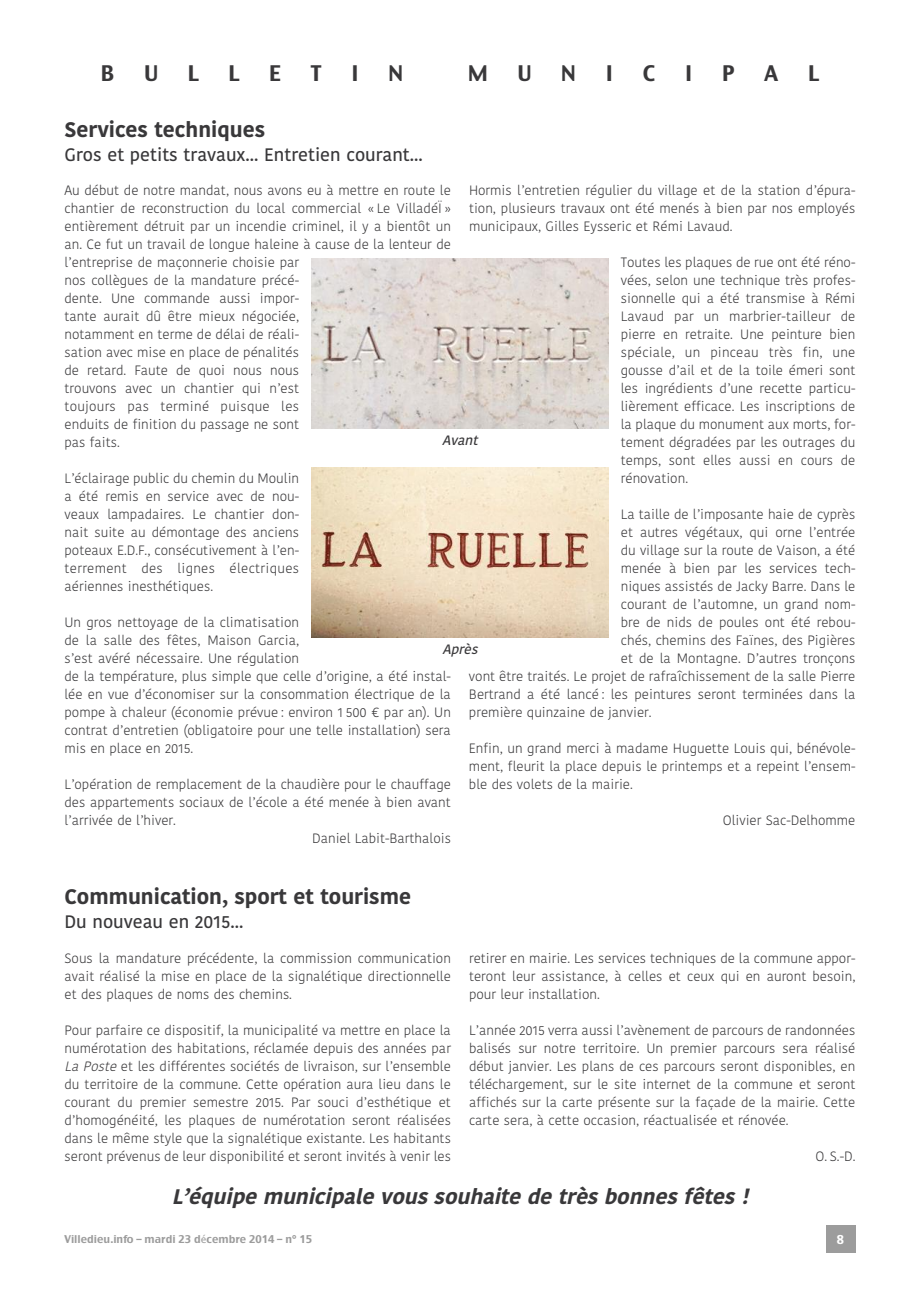
<style>
.page{position:relative;width:920px;height:1290px;background:#fff}
.page>*{position:absolute;margin:0;border:0;box-sizing:border-box;transform-origin:0 0}
.t1{font:italic 700 21px "Kohinoor Devanagari";color:#39383a}
.t2{font:700 21px "Kohinoor Devanagari";color:#39383a}
.t3{font:21px "Charcoal CY";color:#39383a}
.t4{font:600 18px "Kohinoor Devanagari";color:#39383a}
.t5{font:300 13.5px/18px "Kohinoor Devanagari";color:#39383a;text-align:justify}
.t6{font:italic 600 13.5px "Kohinoor Devanagari";color:#39383a}
.t7{font:12px "Charcoal CY";color:#fff}
.t8{font:10.5px "Charcoal CY";color:#9c9c9c}
.s1{font-style:italic}
.s2{font-family:"Lucida Grande"}
</style>
<div class="page">
<div style="left:826px;top:1225px;width:29px;height:28px;background:#9c9c9c"></div>
<img style="left:311px;top:259px;width:298px;height:170px">
<img style="left:311px;top:468px;width:298px;height:169px">
<h1 class="t3" style="left:101px;top:61px;width:15px">B</h1>
<h1 class="t3" style="left:144px;top:61px;width:16px">U</h1>
<h1 class="t3" style="left:188px;top:61px;width:13px">L</h1>
<h1 class="t3" style="left:228px;top:61px;width:13px">L</h1>
<h1 class="t3" style="left:269px;top:61px;width:14px">E</h1>
<h1 class="t3" style="left:311px;top:61px;width:12px">T</h1>
<h1 class="t3" style="left:351px;top:61px;width:9px">I</h1>
<h1 class="t3" style="left:389px;top:61px;width:16px">N</h1>
<h1 class="t3" style="left:468px;top:61px;width:21px">M</h1>
<h1 class="t3" style="left:517px;top:61px;width:16px">U</h1>
<h1 class="t3" style="left:561px;top:61px;width:16px">N</h1>
<h1 class="t3" style="left:605px;top:61px;width:9px">I</h1>
<h1 class="t3" style="left:643px;top:61px;width:14px">C</h1>
<h1 class="t3" style="left:685px;top:61px;width:9px">I</h1>
<h1 class="t3" style="left:722px;top:61px;width:14px">P</h1>
<h1 class="t3" style="left:764px;top:61px;width:16px">A</h1>
<h1 class="t3" style="left:808px;top:61px;width:13px">L</h1>
<h1 class="t2" style="left:65px;top:117px;width:202px">Services techniques</h1>
<h2 class="t4" style="left:65px;top:145px;width:360px">Gros et petits travaux... Entretien courant...</h2>
<p class="t5" style="left:469px;top:182px;width:388px">Hormis l’entretien régulier du village et de la station d’épura&shy;tion, plusieurs travaux ont été menés à bien par nos employés municipaux, Gilles Eysseric et Rémi Lavaud.</p>
<p class="t5" style="left:621px;top:254px;width:236px">Toutes les plaques de rue ont été réno&shy;vées, selon une technique très profes&shy;sionnelle qui a été transmise à Rémi Lavaud par un marbrier-tailleur de pierre en retraite. Une peinture bien spéciale, un pinceau très fin, une gousse d’ail et de la toile émeri sont les ingrédients d’une recette particu&shy;lièrement efficace. Les inscriptions de la plaque du monument aux morts, for&shy;tement dégradées par les outrages du temps, sont elles aussi en cours de rénovation.</p>
<p class="t5" style="left:621px;top:506px;width:236px">La taille de l’imposante haie de cyprès</p>
<p class="t5" style="left:621px;top:524px;width:236px">et autres végétaux, qui orne l’entrée</p>
<p class="t5" style="left:621px;top:542px;width:236px">du village sur la route de Vaison, a été</p>
<p class="t5" style="left:621px;top:560px;width:236px">menée à bien par les services tech-</p>
<p class="t5" style="left:621px;top:578px;width:236px">niques assistés de Jacky Barre. Dans le</p>
<p class="t5" style="left:621px;top:596px;width:236px">courant de l’automne, un grand nom-</p>
<p class="t5" style="left:621px;top:614px;width:236px">bre de nids de poules ont été rebou-</p>
<p class="t5" style="left:621px;top:632px;width:236px">chés, chemins des Faïnes, des Pigières</p>
<p class="t5" style="left:621px;top:650px;width:236px">et de la Montagne. D’autres tronçons</p>
<p class="t5" style="left:469px;top:668px;width:388px">vont être traités. Le projet de rafraîchissement de la salle Pierre</p>
<p class="t5" style="left:469px;top:686px;width:388px">Bertrand a été lancé : les peintures seront terminées dans la</p>
<p class="t5" style="left:469px;top:704px;width:184px">première quinzaine de janvier.</p>
<p class="t5" style="left:469px;top:740px;width:388px">Enfin, un grand merci à madame Huguette Louis qui, bénévole&shy;ment, fleurit la place depuis le printemps et a repeint l’ensem&shy;ble des volets de la mairie.</p>
<p class="t5" style="left:723px;top:812px;width:134px">Olivier Sac-Delhomme</p>
<p class="t5" style="left:65px;top:182px;width:388px;text-align:left">Au début de notre mandat, nous avons eu à mettre en route le chantier de reconstruction du local commercial « Le VilladéÏ » entièrement détruit par un incendie criminel, il y a bientôt un an. Ce fut un travail de longue haleine à cause de la lenteur de l’entreprise de maçonnerie choisie par<br>nos collègues de la mandature précé-<br>dente. Une commande aussi impor-<br>tante aurait dû être mieux négociée,<br>notamment en terme de délai de réali-<br>sation avec mise en place de pénalités<br>de retard. Faute de quoi nous nous<br>trouvons avec un chantier qui n’est<br>toujours pas terminé puisque les<br>enduits de finition du passage ne sont<br>pas faits.</p>
<p class="t5" style="left:65px;top:470px;width:236px">L’éclairage public du chemin du Moulin a été remis en service avec de nou&shy;veaux lampadaires. Le chantier don&shy;nait suite au démontage des anciens poteaux E.D.F., consécutivement à l’en&shy;terrement des lignes électriques aériennes inesthétiques.</p>
<p class="t5" style="left:65px;top:614px;width:388px;text-align:left">Un gros nettoyage de la climatisation<br>de la salle des fêtes, Maison Garcia,<br>s’est avéré nécessaire. Une régulation<br>de la température, plus simple que celle d’origine, a été instal&shy;lée en vue d’économiser sur la consommation électrique de la pompe à chaleur (économie prévue : environ 1 500 € par an). Un contrat d’entretien (obligatoire pour une telle installation) sera mis en place en 2015.</p>
<p class="t5" style="left:65px;top:776px;width:388px">L’opération de remplacement de la chaudière pour le chauffage</p>
<p class="t5" style="left:65px;top:794px;width:388px">des appartements sociaux de l’école a été menée à bien avant</p>
<p class="t5" style="left:65px;top:812px;width:113px">l’arrivée de l’hiver.</p>
<p class="t5" style="left:312px;top:830px;width:140px">Daniel Labit-Barthalois</p>
<p class="t6" style="left:442px;top:433px;width:41px">Avant</p>
<p class="t6" style="left:442px;top:642px;width:40px">Après</p>
<h1 class="t2" style="left:65px;top:883px;width:348px">Communication, sport et tourisme</h1>
<h2 class="t4" style="left:65px;top:911px;width:180px">Du nouveau en 2015...</h2>
<p class="t5" style="left:65px;top:949px;width:388px">Sous la mandature précédente, la commission communication avait réalisé la mise en place de la signalétique directionnelle et des plaques de noms des chemins.</p>
<p class="t5" style="left:65px;top:1021px;width:388px">Pour parfaire ce dispositif, la municipalité va mettre en place la numérotation des habitations, réclamée depuis des années par <span class="s1">LaPoste</span>et les différentes sociétés de livraison, sur l’ensemble du territoire de la commune. Cette opération aura lieu dans le courant du premier semestre 2015. Par souci d’esthétique et d’homogénéité, les plaques de numérotation seront réalisées dans le même style que la signalétique existante. Les habitants seront prévenus de leur disponibilité et seront invités à venir les</p>
<p class="t5" style="left:469px;top:949px;width:388px">retirer en mairie. Les services techniques de la commune appor&shy;teront leur assistance, à celles et ceux qui en auront besoin, pour leur installation.</p>
<p class="t5" style="left:469px;top:1021px;width:388px">L’année 2015 verra aussi l’avènement de parcours de randonnées balisés sur notre territoire. Un premier parcours sera réalisé début janvier. Les plans de ces parcours seront disponibles, en téléchargement, sur le site internet de la commune et seront affichés sur la carte présente sur la façade de la mairie. Cette carte sera, à cette occasion, réactualisée et rénovée.</p>
<p class="t5" style="left:815px;top:1147px;width:42px">O. S.-D.</p>
<h1 class="t1" style="left:172px;top:1183px;width:584px">L’équipe municipale vous souhaite de très bonnes fêtes !</h1>
<p class="t8" style="left:65px;top:1233px;width:249px">Villedieu.info – mardi 23 d<span class="s2">é</span>cembre 2014 – n° 15</p>
<p class="t7" style="left:837px;top:1232px;width:9px">8</p>
</div>
